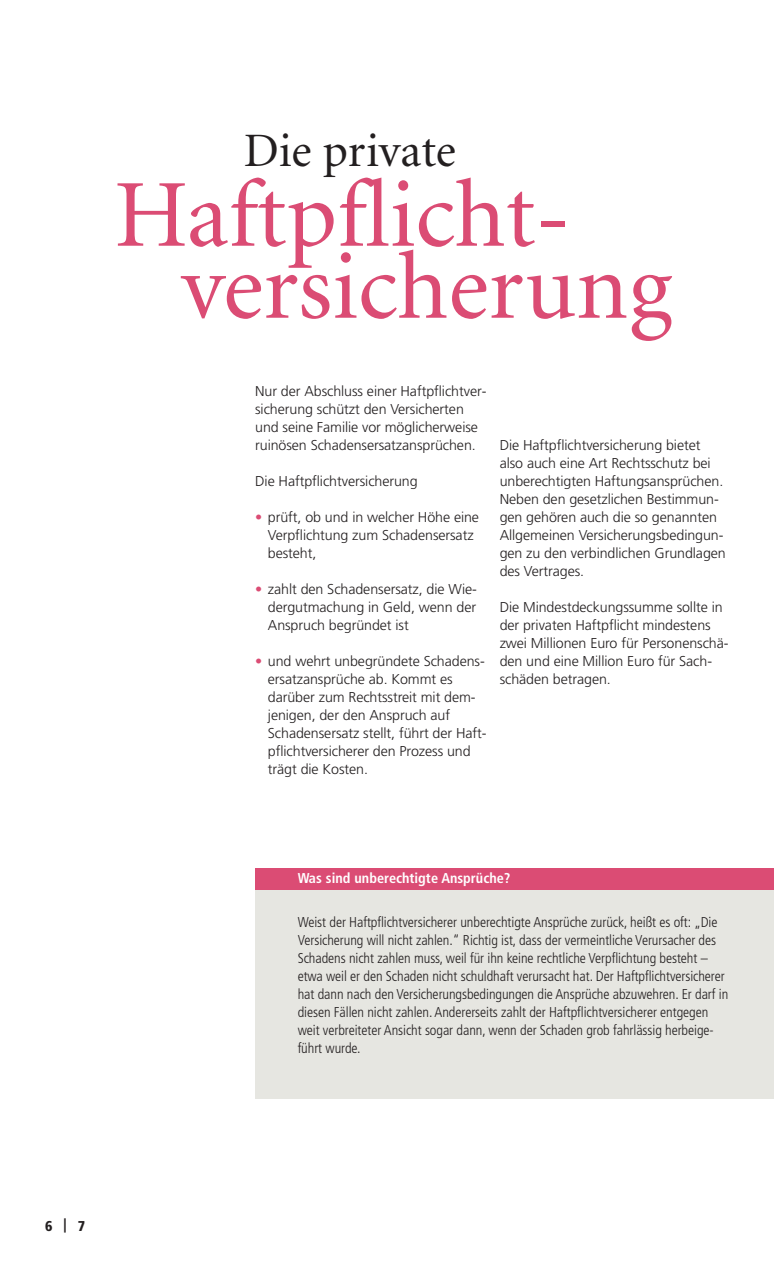
<style>
.page{position:relative;width:774px;height:1263px;background:#fff}
.page>*{position:absolute;margin:0;border:0;box-sizing:border-box;transform-origin:0 0}
.t1{font:96px/72px "Minion";color:#db4c74}
.t2{font:48px "Minion";color:#231f20}
.t3{font:300 14.25px/18px "Frutiger LT";letter-spacing:-.005em;color:#231f20}
.t4{font:300 condensed 14.25px/18px "Frutiger LT";letter-spacing:-.005em;color:#231f20}
.t5{font:700 condensed 14.25px "Frutiger LT";color:#fff}
.t6{font:900 condensed 14.25px "Frutiger LT";color:#231f20}
.s1{color:#db4c74}
</style>
<div class="page">
<div style="left:255px;top:876px;width:519px;height:222px;background:#e6e6e1"></div>
<div style="left:255px;top:868px;width:519px;height:22px;background:#db4c74"></div>
<h2 class="t2" style="left:244px;top:132px;width:214px">Die private</h2>
<h1 class="t1" style="left:181px;top:187px;width:493px;text-indent:-66px">Haftpflicht&shy;versicherung</h1>
<p class="t3" style="left:255px;top:382px;width:233px">Nur der Abschluss einer Haftpflichtver&shy;sicherung schützt den Versicherten und seine Familie vor möglicherweise ruinösen Schadensersatzansprüchen.</p>
<p class="t3" style="left:255px;top:472px;width:164px">Die Haftpflichtversicherung</p>
<p class="t3" style="left:268px;top:508px;width:213px;text-indent:-13px"><span class="s1">•</span> prüft, ob und in welcher Höhe eine<br>Verpflichtung zum Schadensersatz besteht,</p>
<p class="t3" style="left:268px;top:580px;width:211px;text-align:justify;text-indent:-13px"><span class="s1">•</span> zahlt den Schadensersatz, die Wie - der gutmachung in Geld, wenn der Anspruch begründet ist</p>
<p class="t3" style="left:268px;top:652px;width:220px;text-indent:-13px"><span class="s1">•</span> und wehrt unbegründete Schadens&shy;ersatzansprüche ab. Kommt es darüber zum Rechtsstreit mit dem - jenigen, der den Anspruch auf<br>Schadensersatz stellt, führt der Haft&shy;pflichtversicherer den Prozess und trägt die Kosten.</p>
<p class="t3" style="left:500px;top:436px;width:228px">Die Haftpflichtversicherung bietet also auch eine Art Rechtsschutz bei unberechtigten Haftungsansprüchen.<br>Neben den gesetzlichen Bestimmun&shy;gen gehören auch die so genannten Allgemeinen Versicherungsbedingun&shy;gen zu den verbindlichen Grundlagen des Vertrages.</p>
<p class="t3" style="left:500px;top:598px;width:230px">Die Mindestdeckungssumme sollte in der privaten Haftpflicht mindestens zwei Millionen Euro für Personenschä&shy;den und eine Million Euro für Sach&shy;schäden betragen.</p>
<p class="t5" style="left:298px;top:870px;width:214px">Was sind unberechtigte Ansprüche?</p>
<p class="t4" style="left:298px;top:914px;width:432px">Weist der Haftpflichtversicherer unberechtigte Ansprüche zurück, heißt es oft: „Die Versicherung will nicht zahlen.“ Richtig ist, dass der vermeintliche Verursacher des Schadens nicht zahlen muss, weil für ihn keine rechtliche Verpflichtung besteht – etwa weil er den Schaden nicht schuldhaft verursacht hat. Der Haftpflichtversicherer hat dann nach den Versicherungsbedingungen die Ansprüche abzuwehren. Er darf in diesen Fällen nicht zahlen. Andererseits zahlt der Haftpflichtversicherer entgegen weit verbreiteter Ansicht sogar dann, wenn der Schaden grob fahrlässig herbeige&shy;führt wurde.</p>
<p class="t6" style="left:64px;top:1215px;width:5px">|</p>
<p class="t6" style="left:45px;top:1217px;width:9px">6</p>
<p class="t6" style="left:78px;top:1217px;width:9px">7</p>
</div>
